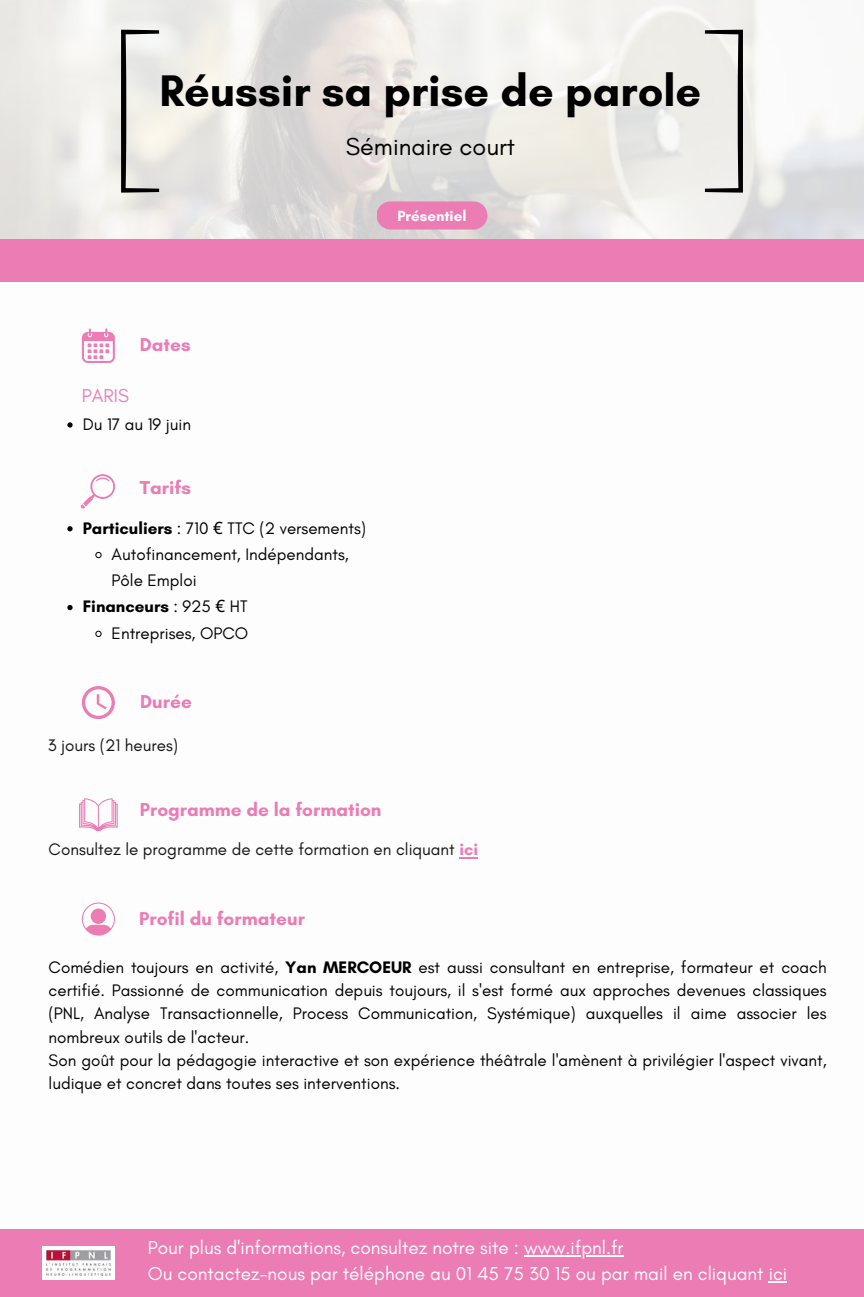
<style>
.page{position:relative;width:864px;height:1297px;background:#fff}
.page>*{position:absolute;margin:0;border:0;box-sizing:border-box;transform-origin:0 0}
.t1{font:700 45px "Glacial Indifference";color:#000}
.t2{font:25px "Glacial Indifference";color:#000}
.t3{font:19px/26.2px "Glacial Indifference";color:#fefefe}
.t4{font:700 19px "Glacial Indifference";color:#eb7cb4}
.t5{font:19px "Glacial Indifference";color:#eb7cb4}
.t6{font:17px/23.2px "Glacial Indifference";color:#000}
.t7{font:17px "Glacial Indifference";color:#141516}
.t8{font:700 17px "Glacial Indifference";color:#000}
.t9{font:700 15px "Glacial Indifference";color:#fff}
.s1{font-weight:700}
.s2{font-family:"Noto Sans"}
.s3{font-weight:400}
.s4{font-family:"Noto Sans";font-weight:400}
.s5{font-weight:700;color:#eb7cb4}
</style>
<div class="page">
<div style="left:0;top:1229px;width:864px;height:67px;background:#eb7cb4"></div>
<img style="left:0;top:0;width:864px;height:239px">
<div style="left:0;top:239px;width:864px;height:43px;background:#eb7cb4"></div>
<img style="left:43px;top:1246px;width:71px;height:33px">
<div style="left:377px;top:201px;width:110px;height:28px;background:#eb7cb4;border-radius:14px"></div>
<svg style="left:121px;top:30px;width:38px;height:162px"></svg>
<svg style="left:705px;top:30px;width:38px;height:162px"></svg>
<svg style="left:459px;top:857px;width:19px;height:1px"></svg>
<hr style="left:524px;top:1254px;width:99px;height:2px;background:#fefefe">
<svg style="left:769px;top:1281px;width:18px;height:1px"></svg>
<svg style="left:67px;top:422px;width:6px;height:5px"></svg>
<svg style="left:67px;top:526px;width:6px;height:5px"></svg>
<svg style="left:95px;top:551px;width:7px;height:7px"></svg>
<svg style="left:67px;top:605px;width:6px;height:5px"></svg>
<svg style="left:95px;top:630px;width:7px;height:7px"></svg>
<svg style="left:82px;top:328px;width:33px;height:35px"></svg>
<svg style="left:81px;top:474px;width:34px;height:34px"></svg>
<svg style="left:82px;top:686px;width:33px;height:33px"></svg>
<svg style="left:79px;top:798px;width:39px;height:33px"></svg>
<svg style="left:82px;top:902px;width:33px;height:33px"></svg>
<h1 class="t1" style="left:160px;top:63px;width:543px">Réussir sa prise de parole</h1>
<h2 class="t2" style="left:346px;top:131px;width:171px">Séminaire court</h2>
<p class="t9" style="left:398px;top:207px;width:70px">Présentiel</p>
<p class="t4" style="left:140px;top:333px;width:52px">Dates</p>
<p class="t5" style="left:82px;top:383px;width:49px">PARIS</p>
<p class="t6" style="left:83px;top:412px;width:110px">Du 17 au 19 juin</p>
<p class="t4" style="left:140px;top:476px;width:53px">Tarifs</p>
<p class="t6" style="left:83px;top:516px;width:285px"><span class="s1">Particuliers</span> : 710 <span class="s2">€</span> TTC (2 versements)</p>
<p class="t6" style="left:112px;top:542px;width:239px">Autofinancement, Indépendants,</p>
<p class="t6" style="left:112px;top:568px;width:86px">Pôle Emploi</p>
<p class="t8" style="left:83px;top:596px;width:166px">Financeurs <span class="s3">: 925</span> <span class="s4">€</span> <span class="s3">HT</span></p>
<p class="t6" style="left:112px;top:621px;width:138px">Entreprises, OPCO</p>
<p class="t4" style="left:140px;top:689px;width:53px">Durée</p>
<p class="t7" style="left:48px;top:734px;width:132px">3 jours (21 heures)</p>
<p class="t4" style="left:140px;top:797px;width:243px">Programme de la formation</p>
<p class="t7" style="left:49px;top:839px;width:431px">Consultez le programme de cette formation en cliquant <span class="s5">ici</span></p>
<p class="t4" style="left:139px;top:906px;width:167px">Profil du formateur</p>
<p class="t6" style="left:49px;top:955px;width:780px">Comédien toujours en activité, <span class="s1">Yan MERCOEUR</span> est aussi consultant en entreprise, formateur et coach certifié. Passionné de communication depuis toujours, il s'est formé aux approches devenues classiques (PNL, Analyse Transactionnelle, Process Communication, Systémique) auxquelles il aime associer les nombreux outils de l'acteur.<br>Son goût pour la pédagogie interactive et son expérience théâtrale l'amènent à privilégier l'aspect vivant, ludique et concret dans toutes ses interventions.</p>
<p class="t3" style="left:148px;top:1233px;width:641px">Pour plus d'informations, consultez notre site : www.ifpnl.fr<br>Ou contactez-nous par téléphone au 01 45 75 30 15 ou par mail en cliquant ici</p>
</div>
